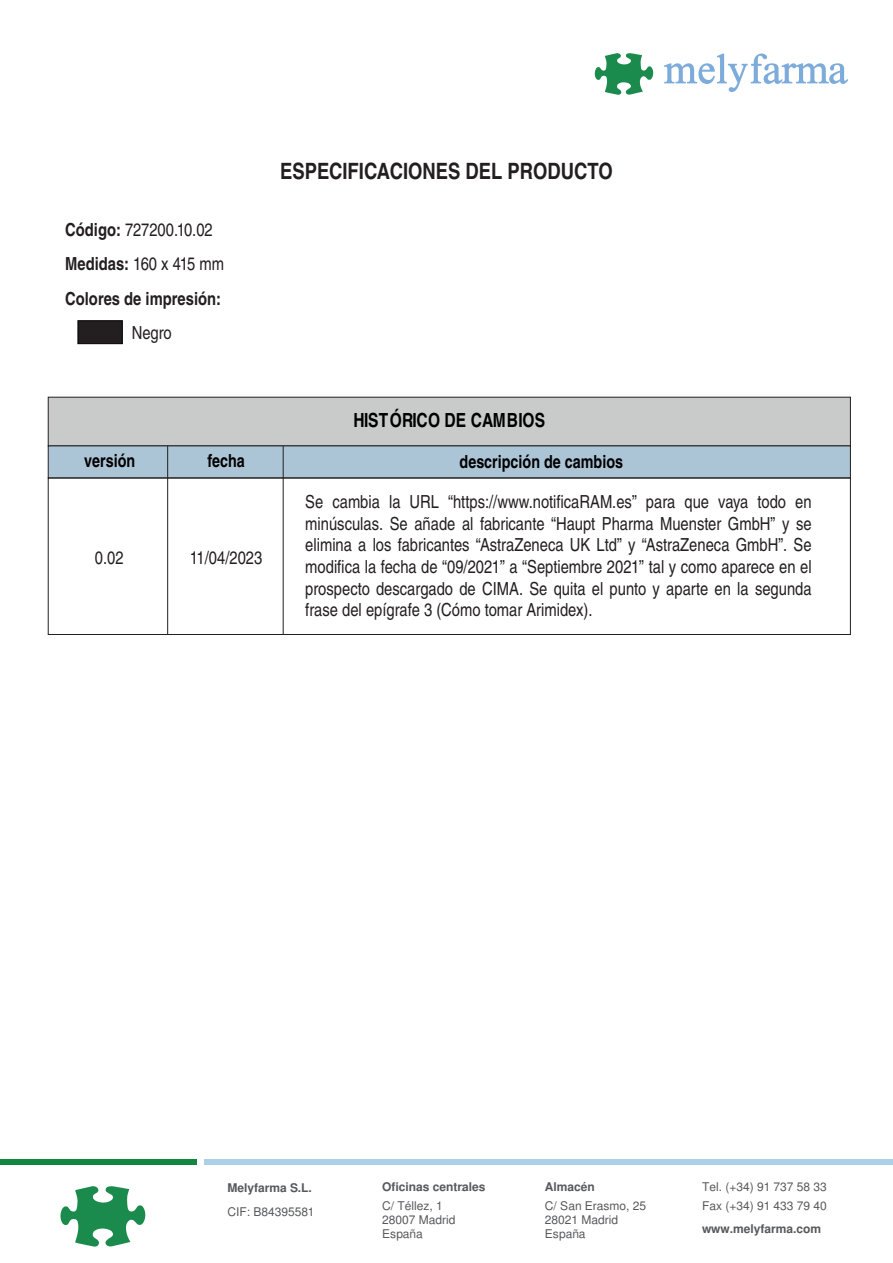
<style>
.page{position:relative;width:893px;height:1263px;background:#fff}
.page>*{position:absolute;margin:0;border:0;box-sizing:border-box;transform-origin:0 0}
.t1{font:700 condensed 22.5px "Nimbus Sans LOT";color:#231f20}
.t2{font:700 condensed 19.5px "Nimbus Sans LOT";letter-spacing:.01em;color:#000001}
.t3{font:condensed 18px/21.6px "Nimbus Sans LOT";color:#231f20;text-align:justify}
.t4{font:700 condensed 18px/34.5px "Nimbus Sans LOT";color:#231f20}
.t5{font:700 condensed 18px "Nimbus Sans LOT";color:#000001}
.t6{font:12px/13.8px "Nimbus Sans LOT";letter-spacing:-.005em;color:#57585a}
.t7{font:700 12px/18.3px "Nimbus Sans LOT";color:#57585a}
.s1{font-weight:400}
.s2{font-family:"Arial Narrow";font-weight:400;color:#74787a}
</style>
<div class="page">
<div style="left:48px;top:397px;width:803px;height:49px;background:#c9cbca;border:1px solid #231f20"></div>
<div style="left:48px;top:445px;width:803px;height:33px;background:#acc5d6;border:1px solid #231f20"></div>
<div style="left:48px;top:478px;width:803px;height:157px;border:1px solid #231f20"></div>
<div style="left:78px;top:320px;width:45px;height:24px;background:#231f20;border:1px solid #000001"></div>
<svg style="left:664px;top:54px;width:184px;height:38px"></svg>
<svg style="left:594px;top:53px;width:59px;height:42px"></svg>
<div style="left:204px;top:1159px;width:688px;height:5px;background:#add0e9"></div>
<div style="left:0;top:1159px;width:197px;height:5px;background:#118641"></div>
<svg style="left:60px;top:1186px;width:86px;height:61px"></svg>
<hr style="left:167px;top:446px;width:1px;height:188px;background:#231f20">
<hr style="left:283px;top:446px;width:1px;height:188px;background:#231f20">
<p class="t4" style="left:65px;top:212px;width:160px">Código: <span class="s1">727200.10.02<br></span>Medidas: <span class="s1">160 x 415 mm<br></span>Colores de impresión:</p>
<p class="t3" style="left:132px;top:322px;width:42px">Negro</p>
<p class="t1" style="left:280px;top:157px;width:334px">ESPECIFICACIONES DEL PRODUCTO</p>
<p class="t2" style="left:354px;top:408px;width:193px">HISTÓRICO DE CAMBIOS</p>
<p class="t5" style="left:84px;top:449px;width:53px">versión</p>
<p class="t5" style="left:207px;top:449px;width:39px">fecha</p>
<p class="t5" style="left:460px;top:451px;width:165px">descripción de cambios</p>
<p class="t3" style="left:95px;top:547px;width:30px">0.02</p>
<p class="t3" style="left:190px;top:547px;width:74px">11/04/2023</p>
<p class="t3" style="left:305px;top:491px;width:508px">Se cambia la URL “https://www.notificaRAM.es” para que vaya todo en minúsculas. Se añade al fabricante “Haupt Pharma Muenster GmbH” y se elimina a los fabricantes “AstraZeneca UK Ltd” y “AstraZeneca GmbH”. Se modifica la fecha de “09/2021” a “Septiembre 2021” tal y como aparece en el prospecto descargado de CIMA. Se quita el punto y aparte en la segunda frase del epígrafe 3 (Cómo tomar Arimidex).</p>
<p class="t7" style="left:227px;top:1179px;width:86px">Melyfarma S.L.</p>
<p class="t6" style="left:227px;top:1205px;width:89px">CIF: B84395581</p>
<p class="t7" style="left:382px;top:1178px;width:105px">Oficinas centr<span class="s2">:</span>ales<br><span class="s1">C/ Téllez, 1</span></p>
<p class="t6" style="left:382px;top:1213px;width:75px">28007 Madrid<br>España</p>
<p class="t7" style="left:545px;top:1178px;width:51px">Almacén</p>
<p class="t6" style="left:545px;top:1199px;width:103px">C/ San Erasmo, 25<br>28021 Madrid<br>España</p>
<p class="t6" style="left:702px;top:1178px;width:126px;line-height:18.1px">Tel. (+34) 91 737 58 33<br>Fax (+34) 91 433 79 40</p>
<p class="t7" style="left:702px;top:1219px;width:121px">www.melyfarma.com</p>
</div>
